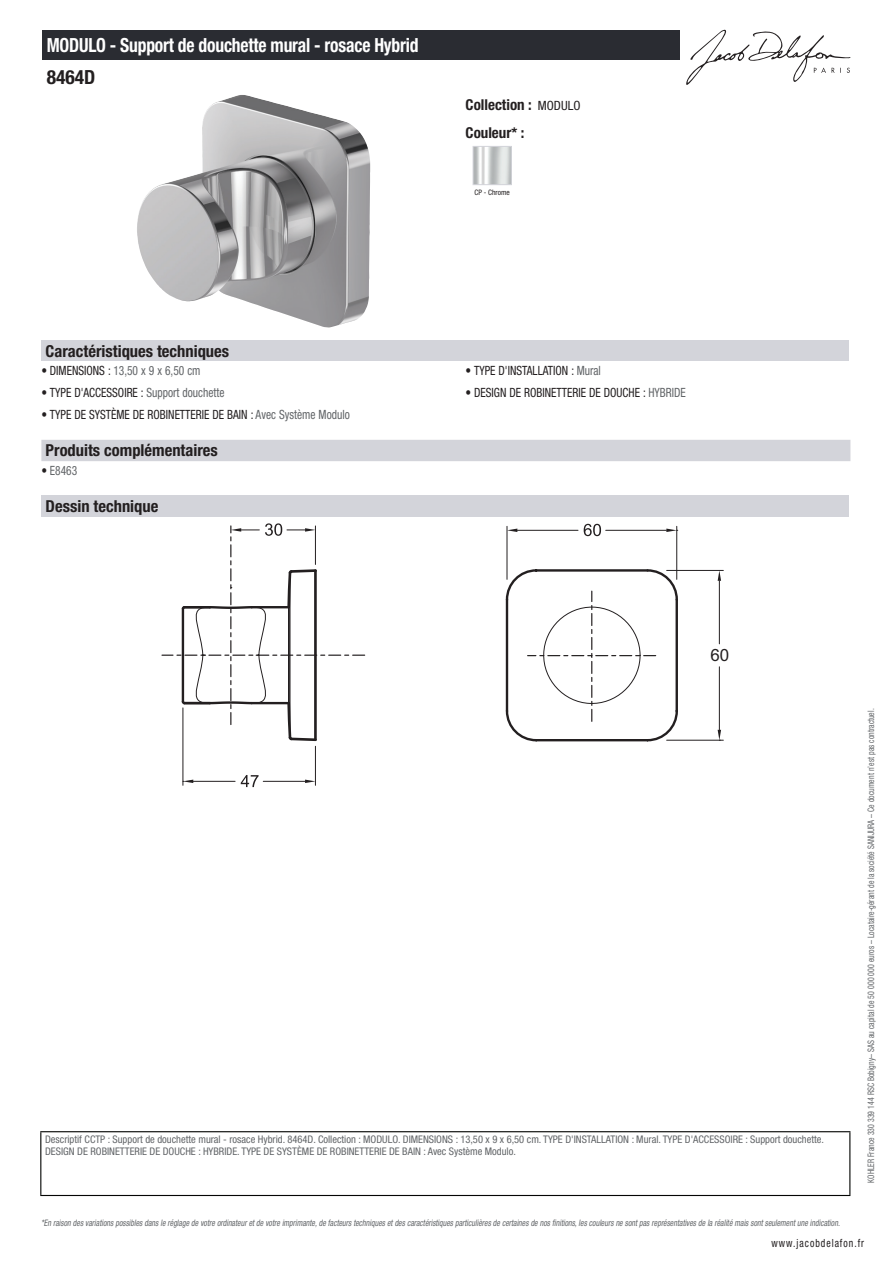
<style>
.page{position:relative;width:893px;height:1263px;background:#fff}
.page>*{position:absolute;margin:0;border:0;box-sizing:border-box;transform-origin:0 0}
.t1{font:700 condensed 19.5px "Helvetica Neue LT Std";letter-spacing:-.01em;color:#fff;scale:.9 1}
.t2{font:700 condensed 19.5px "Helvetica Neue LT Std";color:#231f20}
.t3{font:16.95px "Arial";color:#231f20}
.t4{font:700 condensed 16.5px "Helvetica Neue LT Std";color:#231f20}
.t5{font:700 condensed 15px/27.8px "Helvetica Neue LT Std";color:#231f20}
.t6{font:condensed 12.75px "Helvetica Neue LT Std";color:#231f20;scale:.9 1}
.t7{font:condensed 12.75px "Helvetica Neue LT Std";color:#626568;scale:.9 1}
.t8{font:condensed 11.25px "Helvetica Neue LT Std";letter-spacing:.1em;color:#231f20;scale:.87 1}
.t9{font:condensed 10.5px/12px "Helvetica Neue LT Std";color:#626568}
.t10{font:italic condensed 9px "Helvetica Neue LT Std";color:#626568;scale:.87 1}
.t11{font:condensed 9px "Helvetica Neue LT Std";color:#626568;scale:.87 1}
.t12{font:condensed 7.5px "Helvetica Neue LT Std";color:#231f20}
.s1{font-weight:400;font-size:12.75px}
.s2{color:#231f20}
.s3{color:#626568}
</style>
<div class="page">
<svg style="left:686px;top:30px;width:164px;height:55px"></svg>
<img style="left:137px;top:95px;width:233px;height:233px">
<img style="left:475px;top:148px;width:35px;height:35px">
<div style="left:473px;top:146px;width:39px;height:39px;border:1px solid #d3d4da"></div>
<div style="left:41px;top:340px;width:808px;height:21px;background:#d3d4da"></div>
<div style="left:41px;top:440px;width:809px;height:21px;background:#d3d4da"></div>
<div style="left:41px;top:496px;width:808px;height:21px;background:#d3d4da"></div>
<hr style="left:315px;top:746px;width:1px;height:39px;background:#231f20">
<hr style="left:183px;top:708px;width:1px;height:77px;background:#231f20">
<hr style="left:263px;top:781px;width:42px;height:1px;background:#231f20">
<hr style="left:193px;top:781px;width:42px;height:1px;background:#231f20">
<svg style="left:241px;top:775px;width:18px;height:12px"></svg>
<svg style="left:305px;top:780px;width:10px;height:3px"></svg>
<svg style="left:183px;top:780px;width:10px;height:3px"></svg>
<svg style="left:162px;top:523px;width:203px;height:219px"></svg>
<hr style="left:507px;top:526px;width:1px;height:53px;background:#231f20">
<hr style="left:676px;top:526px;width:1px;height:53px;background:#231f20">
<hr style="left:517px;top:530px;width:61px;height:1px;background:#231f20">
<hr style="left:606px;top:530px;width:60px;height:1px;background:#231f20">
<svg style="left:584px;top:524px;width:17px;height:12px"></svg>
<svg style="left:507px;top:529px;width:10px;height:3px"></svg>
<svg style="left:666px;top:529px;width:12px;height:3px"></svg>
<hr style="left:667px;top:570px;width:56px;height:1px;background:#231f20">
<hr style="left:667px;top:740px;width:56px;height:1px;background:#231f20">
<hr style="left:719px;top:581px;width:1px;height:63px;background:#231f20">
<hr style="left:719px;top:667px;width:1px;height:63px;background:#231f20">
<svg style="left:718px;top:570px;width:3px;height:11px"></svg>
<svg style="left:718px;top:730px;width:3px;height:11px"></svg>
<svg style="left:505px;top:568px;width:174px;height:174px"></svg>
<div style="left:43px;top:30px;width:637px;height:30px;background:#2a2c32"></div>
<hr style="left:40px;top:1131px;width:810px;height:1px;background:#040503">
<hr style="left:40px;top:1132px;width:1px;height:63px;background:#040503">
<hr style="left:849px;top:1132px;width:1px;height:63px;background:#040503">
<hr style="left:40px;top:1195px;width:810px;height:1px;background:#040503">
<h1 class="t1" style="left:47px;top:33px;width:415px">MODULO - Support de douchette mural - rosace Hybrid</h1>
<h1 class="t2" style="left:47px;top:65px;width:50px">8464D</h1>
<h3 class="t5" style="left:466px;top:90px;width:116px">Collection : <span class="s1">MODULO<br></span>Couleur* :</h3>
<p class="t12" style="left:474px;top:188px;width:37px">CP - Chrome</p>
<h3 class="t4" style="left:46px;top:341px;width:185px">Caractéristiques techniques</h3>
<p class="t7" style="left:41px;top:363px;width:178px"><span class="s2">• DIMENSIONS :</span> 13,50 x 9 x 6,50 cm</p>
<p class="t6" style="left:466px;top:363px;width:152px">• TYPE D'INSTALLATION : <span class="s3">Mural</span></p>
<p class="t6" style="left:41px;top:385px;width:205px">• TYPE D'ACCESSOIRE : <span class="s3">Support douchette</span></p>
<p class="t6" style="left:466px;top:385px;width:246px">• DESIGN DE ROBINETTERIE DE DOUCHE : <span class="s3">HYBRIDE</span></p>
<p class="t6" style="left:41px;top:407px;width:344px">• TYPE DE SYSTÈME DE ROBINETTERIE DE BAIN : <span class="s3">Avec Système Modulo</span></p>
<h3 class="t4" style="left:46px;top:440px;width:174px">Produits complémentaires</h3>
<p class="t7" style="left:41px;top:463px;width:41px"><span class="s2">•</span> E8463</p>
<h3 class="t4" style="left:46px;top:496px;width:114px">Dessin technique</h3>
<h2 class="t3" style="left:710px;top:644px;width:20px">60</h2>
<p class="t9" style="left:45px;top:1134px;width:780px">Descriptif CCTP : Support de douchette mural - rosace Hybrid. 8464D. Collection : MODULO. DIMENSIONS : 13,50 x 9 x 6,50 cm. TYPE D'INSTALLATION : Mural. TYPE D'ACCESSOIRE : Support douchette.<br>DESIGN DE ROBINETTERIE DE DOUCHE : HYBRIDE. TYPE DE SYSTÈME DE ROBINETTERIE DE BAIN : Avec Système Modulo.</p>
<p class="t11" style="left:866px;top:1183px;width:547px;rotate:-90deg">KOHLER France 330 339 144 RSC Bobigny– SAS au capital de 50 000 000 euros – Locataire-gérant de la société SANIJURA – Ce document n’est pas contractuel.</p>
<p class="t10" style="left:41px;top:1217px;width:922px">*En raison desvariationspossiblesdansle réglage de votre ordinateuretde votre imprimante,de facteurstechniquesetdescaractéristiquesparticulièresde certainesde nosfinitions,lescouleursne sontpasreprésentativesde la réalité maissontseulementune indication.</p>
<p class="t8" style="left:772px;top:1237px;width:108px">www.jacobdelafon.fr</p>
</div>
